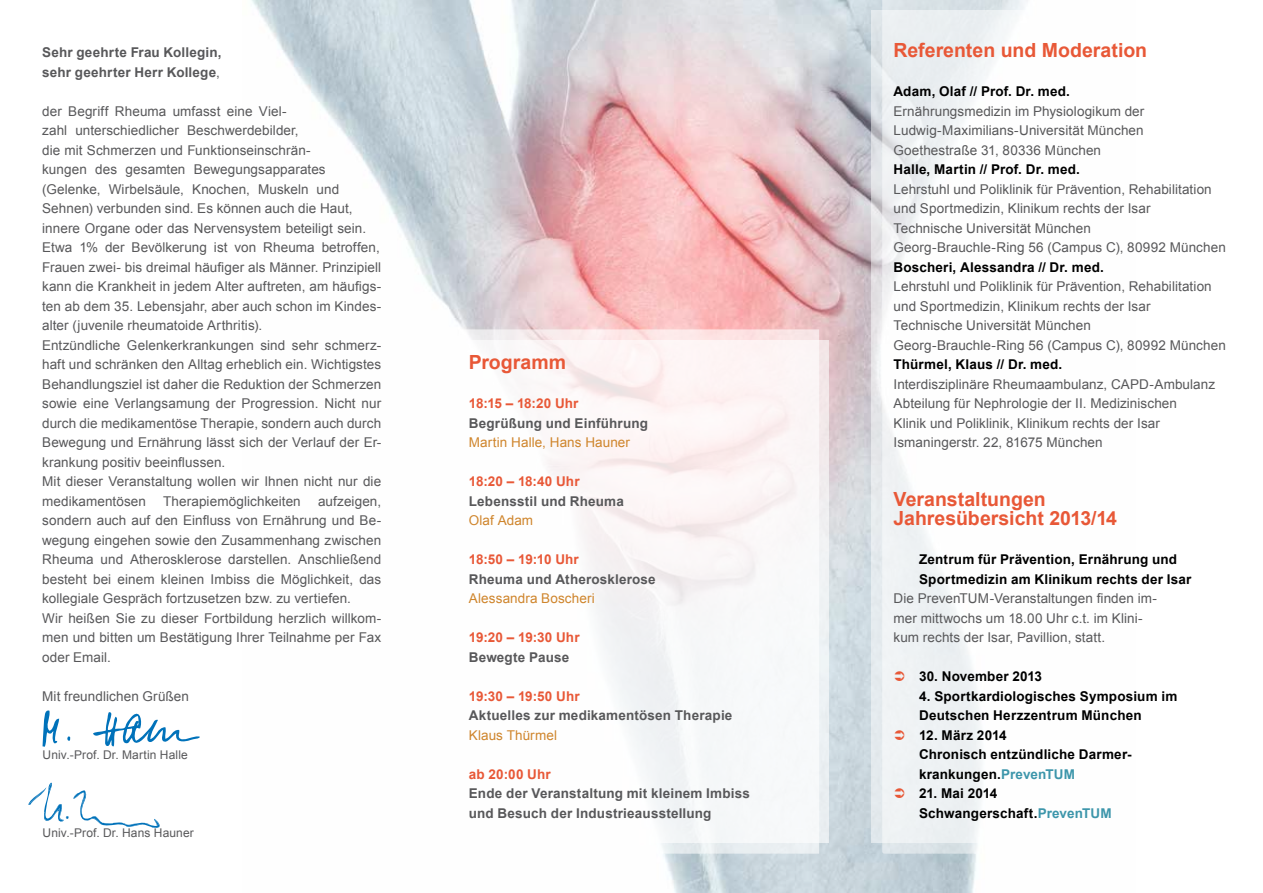
<style>
.page{position:relative;width:1263px;height:893px;background:#fff}
.page>*{position:absolute;margin:0;border:0;box-sizing:border-box;transform-origin:0 0}
.t1{font:700 19.5px/19.5px "Arial";color:#e85837}
.t2{font:13.5px/19.5px "Arial";letter-spacing:.005em;color:#58585a}
.t3{font:700 13.5px/19.5px "Arial";letter-spacing:.015em;color:#000}
.t4{font:700 13.5px/19.5px "Arial";letter-spacing:.015em;color:#58585a}
.t5{font:700 13.5px "Arial";letter-spacing:.005em;color:#e85837}
.t6{font:13.5px "Arial";letter-spacing:.01em;color:#cf852c}
.t7{font:12px "Arial";letter-spacing:.01em;color:#58585a}
.s1{font-weight:400}
.s2{color:#3d96ab}
</style>
<div class="page">
<img style="left:251px;top:0;width:725px;height:893px">
<svg style="left:459px;top:329px;width:360px;height:525px"></svg>
<div style="left:449px;top:340px;width:380px;height:503px;background:linear-gradient(to right,#fefefd,#f6f3f4)"></div>
<svg style="left:43px;top:710px;width:16px;height:37px"></svg>
<svg style="left:93px;top:712px;width:107px;height:35px"></svg>
<svg style="left:67px;top:736px;width:3px;height:5px"></svg>
<svg style="left:28px;top:782px;width:132px;height:46px"></svg>
<svg style="left:882px;top:0;width:146px;height:854px;fill:#dce4e8"></svg>
<div style="left:871px;top:10px;width:392px;height:833px;background:linear-gradient(to right,#f3f5f6,#fff)"></div>
<svg style="left:895px;top:671px;width:9px;height:10px"></svg>
<svg style="left:895px;top:730px;width:9px;height:10px"></svg>
<svg style="left:895px;top:788px;width:9px;height:10px"></svg>
<p class="t4" style="left:42px;top:43px;width:181px">Sehr geehrte Frau Kollegin, sehr geehrter Herr Kollege<span class="s1">,</span></p>
<p class="t2" style="left:42px;top:102px;width:341px">der Begriff Rheuma umfasst eine Viel-<br>zahl unterschiedlicher Beschwerdebilder,<br>die mit Schmerzen und Funktionseinschrän-<br>kungen des gesamten Bewegungsapparates (Gelenke, Wirbelsäule, Knochen, Muskeln und Sehnen) verbunden sind. Es können auch die Haut, innere Organe oder das Nervensystem beteiligt sein.<br>Etwa 1% der Bevölkerung ist von Rheuma betroffen, Frauen zwei- bis dreimal häufiger als Männer. Prinzipiell kann die Krankheit in jedem Alter auftreten, am häufigs&shy;ten ab dem 35. Lebensjahr, aber auch schon im Kindes&shy;alter (juvenile rheumatoide Arthritis).<br>Entzündliche Gelenkerkrankungen sind sehr schmerz&shy;haft und schränken den Alltag erheblich ein. Wichtigstes Behandlungsziel ist daher die Reduktion der Schmerzen sowie eine Verlangsamung der Progression. Nicht nur durch die medikamentöse Therapie, sondern auch durch Bewegung und Ernährung lässt sich der Verlauf der Er&shy;krankung positiv beeinflussen.<br>Mit dieser Veranstaltung wollen wir Ihnen nicht nur die medikamentösen</p>
<p class="t2" style="left:42px;top:491px;width:341px;text-indent:276px">aufzeigen, sondern auch auf den Einfluss von Ernährung und Be&shy;wegung eingehen sowie den Zusammenhang zwischen Rheuma und Atherosklerose darstellen. Anschließend besteht bei einem kleinen Imbiss die Möglichkeit, das kollegiale Gespräch fortzusetzen bzw. zu vertiefen.<br>Wir heißen Sie zu dieser Fortbildung herzlich willkom&shy;men und bitten um Bestätigung Ihrer Teilnahme per Fax oder Email.</p>
<p class="t2" style="left:42px;top:686px;width:148px">Mit freundlichen Grüßen</p>
<p class="t2" style="left:163px;top:491px;width:139px">Therapiemöglichkeiten</p>
<p class="t7" style="left:43px;top:747px;width:147px">Univ.-Prof. Dr. Martin Halle</p>
<p class="t7" style="left:43px;top:825px;width:153px">Univ.-Prof. Dr. Hans Hauner</p>
<h1 class="t1" style="left:469px;top:353px;width:99px">Programm</h1>
<p class="t5" style="left:469px;top:395px;width:111px">18:15 – 18:20 Uhr</p>
<p class="t4" style="left:469px;top:414px;width:181px">Begrüßung und Einführung</p>
<p class="t6" style="left:469px;top:434px;width:163px">Martin Halle, Hans Hauner</p>
<p class="t5" style="left:469px;top:473px;width:112px">18:20 – 18:40 Uhr</p>
<p class="t4" style="left:469px;top:492px;width:157px">Lebensstil und Rheuma</p>
<p class="t6" style="left:469px;top:512px;width:66px">Olaf Adam</p>
<p class="t5" style="left:469px;top:551px;width:111px">18:50 – 19:10 Uhr</p>
<p class="t4" style="left:469px;top:570px;width:188px">Rheuma und Atherosklerose</p>
<p class="t6" style="left:469px;top:590px;width:128px">Alessandra Boscheri</p>
<p class="t5" style="left:469px;top:629px;width:112px">19:20 – 19:30 Uhr</p>
<p class="t4" style="left:469px;top:648px;width:102px">Bewegte Pause</p>
<p class="t5" style="left:469px;top:687px;width:112px">19:30 – 19:50 Uhr</p>
<p class="t4" style="left:469px;top:706px;width:265px">Aktuelles zur medikamentösen Therapie</p>
<p class="t6" style="left:469px;top:726px;width:90px">Klaus Thürmel</p>
<p class="t5" style="left:469px;top:765px;width:83px">ab 20:00 Uhr</p>
<p class="t4" style="left:469px;top:784px;width:283px">Ende der Veranstaltung mit kleinem Imbiss und Besuch der Industrieausstellung</p>
<h1 class="t1" style="left:893px;top:41px;width:255px">Referenten und Moderation</h1>
<p class="t3" style="left:893px;top:82px;width:178px">Adam, Olaf // Prof. Dr. med.</p>
<p class="t2" style="left:893px;top:102px;width:252px;text-align:justify">Ernährungsmedizin im Physiologikum der Ludwig-Maximilians-Universität München Goethestraße 31, 80336 München</p>
<p class="t3" style="left:893px;top:160px;width:188px">Halle, Martin // Prof. Dr. med.</p>
<p class="t2" style="left:893px;top:180px;width:334px">Lehrstuhl und Poliklinik für Prävention, Rehabilitation und Sportmedizin, Klinikum rechts der Isar<br>Technische Universität München<br>Georg-Brauchle-Ring 56 (Campus C), 80992 München</p>
<p class="t3" style="left:893px;top:258px;width:212px">Boscheri, Alessandra // Dr. med.</p>
<p class="t2" style="left:893px;top:277px;width:334px">Lehrstuhl und Poliklinik für Prävention, Rehabilitation und Sportmedizin, Klinikum rechts der Isar<br>Technische Universität München<br>Georg-Brauchle-Ring 56 (Campus C), 80992 München</p>
<p class="t3" style="left:893px;top:355px;width:170px">Thürmel, Klaus // Dr. med.</p>
<p class="t2" style="left:893px;top:374px;width:323px">Interdisziplinäre Rheumaambulanz, CAPD-Ambulanz Abteilung für Nephrologie der II. Medizinischen<br>Klinik und Poliklinik, Klinikum rechts der Isar Ismaningerstr. 22, 81675 München</p>
<h1 class="t1" style="left:893px;top:490px;width:225px">Veranstaltungen<br>Jahresübersicht 2013/14</h1>
<p class="t3" style="left:919px;top:550px;width:274px">Zentrum für Prävention, Ernährung und<br>Sportmedizin am Klinikum rechts der Isar</p>
<p class="t2" style="left:893px;top:589px;width:265px">Die PrevenTUM-Veranstaltungen finden im&shy;mer mittwochs um 18.00 Uhr c.t. im Klini&shy;kum rechts der Isar, Pavillion, statt.</p>
<p class="t3" style="left:919px;top:667px;width:125px">30. November 2013</p>
<p class="t3" style="left:919px;top:687px;width:260px">4. Sportkardiologisches Symposium im<br>Deutschen Herzzentrum München</p>
<p class="t3" style="left:919px;top:726px;width:214px">12. März 2014<br>Chronisch entzündliche Darmer&shy;krankungen.<span class="s2">PrevenTUM</span></p>
<p class="t3" style="left:919px;top:784px;width:194px">21. Mai 2014<br>Schwangerschaft.<span class="s2">PrevenTUM</span></p>
</div>
